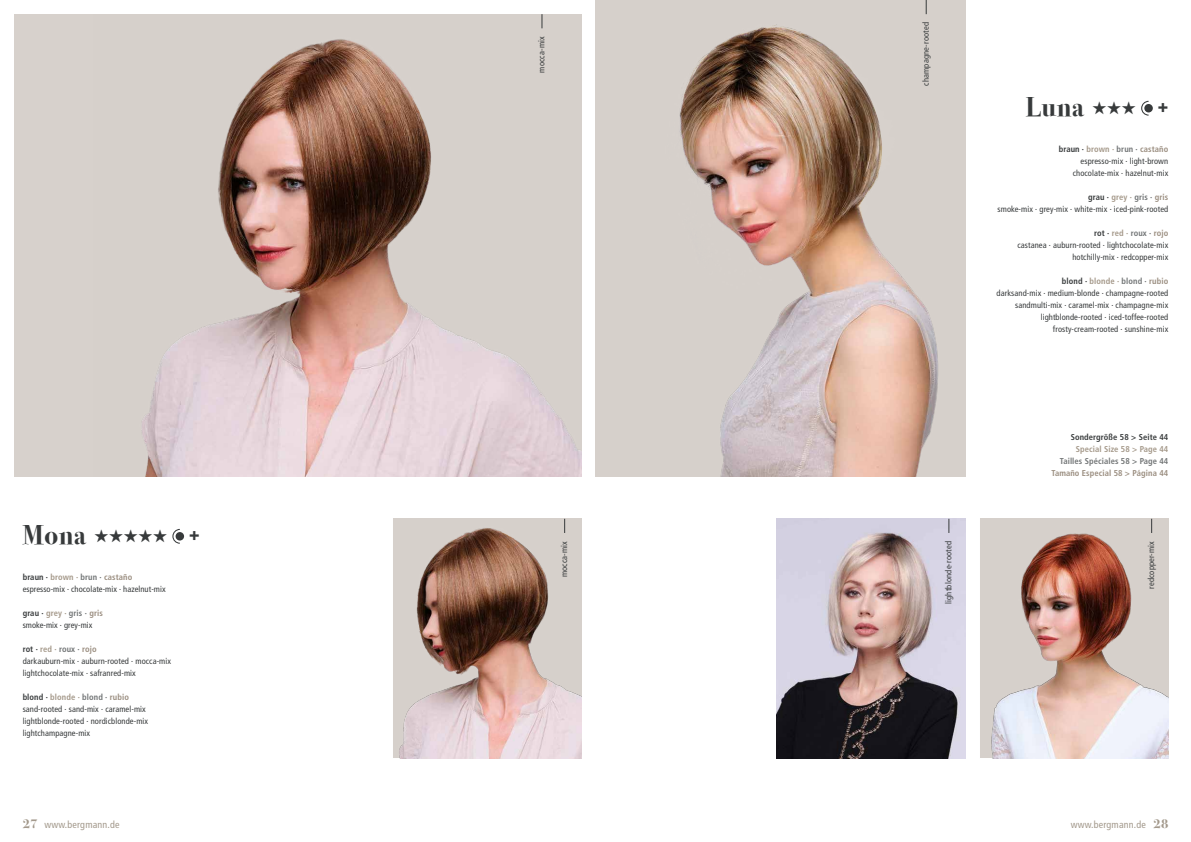
<style>
.page{position:relative;width:1191px;height:842px;background:#fff}
.page>*{position:absolute;margin:0;border:0;box-sizing:border-box;transform-origin:0 0}
.t1{font:700 27px "Bodoni Svty Two ITCTT";letter-spacing:.02em;color:#373a3b}
.t2{font:condensed 10px "Frutiger";letter-spacing:.02em;color:#a3998c}
.t3{font:condensed 8.5px/12px "Frutiger";letter-spacing:.01em;color:#373a3b}
.t4{font:700 condensed 8.5px "Frutiger";letter-spacing:.01em;color:#717475}
.t5{font:700 condensed 8.5px "Frutiger";letter-spacing:.01em;color:#9a8d7f}
.t6{font:700 condensed 8.5px "Frutiger";letter-spacing:.01em;color:#373a3b}
.t7{font:700 condensed 8.5px "Frutiger";letter-spacing:.01em;color:#a49889}
.s1{font-family:"Arial";font-size:18px}
.s2{font-weight:700}
.s3{font-weight:700;color:#a49889}
.s4{font-weight:700;color:#717475}
.s5{font-weight:700;color:#9a8d7f}
.s6{font-family:"Bodoni Svty Two ITCTT";font-weight:700;font-stretch:normal;font-size:13px}
</style>
<div class="page">
<img style="left:595px;top:0;width:370px;height:476px">
<div style="left:14px;top:14px;width:567px;height:462px;background:#d7d1cc"></div>
<img style="left:142px;top:14px;width:439px;height:462px">
<svg style="left:172px;top:529px;width:12px;height:15px"></svg>
<img style="left:980px;top:519px;width:188px;height:239px">
<svg style="left:1151px;top:519px;width:1px;height:14px"></svg>
<svg style="left:926px;top:0;width:1px;height:14px"></svg>
<svg style="left:542px;top:14px;width:1px;height:14px"></svg>
<img style="left:777px;top:519px;width:188px;height:239px">
<svg style="left:948px;top:519px;width:1px;height:14px"></svg>
<img style="left:393px;top:519px;width:188px;height:239px">
<svg style="left:564px;top:519px;width:1px;height:14px"></svg>
<svg style="left:1141px;top:101px;width:11px;height:15px"></svg>
<h1 class="t1" style="left:23px;top:512px;width:178px">Mona ★★★★★ <span class="s1">+</span></h1>
<p class="t3" style="left:23px;top:571px;width:144px"><span class="s2">braun ·</span> <span class="s3">brown ·</span> <span class="s4">brun ·</span> <span class="s5">castaño </span>espresso-mix · chocolate-mix · hazelnut-mix</p>
<p class="t3" style="left:23px;top:607px;width:82px"><span class="s2">grau ·</span> <span class="s3">grey ·</span> <span class="s4">gris ·</span> <span class="s5">gris </span>smoke-mix · grey-mix</p>
<p class="t3" style="left:23px;top:643px;width:150px"><span class="s2">rot ·</span> <span class="s3">red ·</span> <span class="s4">roux ·</span> <span class="s5">rojo<br></span>darkauburn-mix · auburn-rooted · mocca-mix lightchocolate-mix · safranred-mix</p>
<p class="t3" style="left:23px;top:691px;width:127px"><span class="s2">blond ·</span> <span class="s3">blonde ·</span> <span class="s4">blond ·</span> <span class="s5">rubio </span>sand-rooted · sand-mix · caramel-mix lightblonde-rooted · nordicblonde-mix lightchampagne-mix</p>
<p class="t3" style="left:535px;top:73px;width:38px;rotate:-90deg">mocca-mix</p>
<p class="t3" style="left:558px;top:577px;width:38px;rotate:-90deg">mocca-mix</p>
<p class="t3" style="left:919px;top:86px;width:65px;rotate:-90deg">champagne-rooted</p>
<p class="t3" style="left:942px;top:604px;width:65px;rotate:-90deg">lightblonde-rooted</p>
<h1 class="t1" style="left:1025px;top:84px;width:144px">Luna ★★★ <span class="s1">+</span></h1>
<p class="t3" style="left:1058px;top:143px;width:111px;text-align:right"><span class="s2">braun ·</span> <span class="s3">brown ·</span> <span class="s4">brun ·</span> <span class="s5">castaño </span>espresso-mix · light-brown chocolate-mix · hazelnut-mix</p>
<p class="t3" style="left:997px;top:191px;width:172px;text-align:right"><span class="s2">grau ·</span> <span class="s3">grey ·</span> <span class="s4">gris ·</span> <span class="s5">gris<br></span>smoke-mix · grey-mix · white-mix · iced-pink-rooted</p>
<p class="t3" style="left:1017px;top:227px;width:152px;text-align:right"><span class="s2">rot ·</span> <span class="s3">red ·</span> <span class="s4">roux ·</span> <span class="s5">rojo<br></span>castanea · auburn-rooted · lightchocolate-mix hotchilly-mix · redcopper-mix</p>
<p class="t3" style="left:996px;top:275px;width:173px;text-align:right"><span class="s2">blond ·</span> <span class="s3">blonde ·</span> <span class="s4">blond ·</span> <span class="s5">rubio<br></span>darksand-mix · medium-blonde · champagne-rooted sandmulti-mix · caramel-mix · champagne-mix lightblonde-rooted · iced-toffee-rooted frosty-cream-rooted · sunshine-mix</p>
<p class="t6" style="left:1070px;top:432px;width:99px">Sondergröße 58 &gt; Seite 44</p>
<p class="t7" style="left:1075px;top:444px;width:94px">Special Size 58 &gt; Page 44</p>
<p class="t4" style="left:1059px;top:456px;width:110px">Tailles Spéciales 58 &gt; Page 44</p>
<p class="t5" style="left:1051px;top:468px;width:118px">Tamaño Especial 58 &gt; Página 44</p>
<p class="t3" style="left:1145px;top:589px;width:50px;rotate:-90deg">redcopper-mix</p>
<p class="t2" style="left:23px;top:818px;width:98px"><span class="s6">27</span> www.bergmann.de</p>
<p class="t2" style="left:1070px;top:818px;width:99px">www.bergmann.de <span class="s6">28</span></p>
</div>
